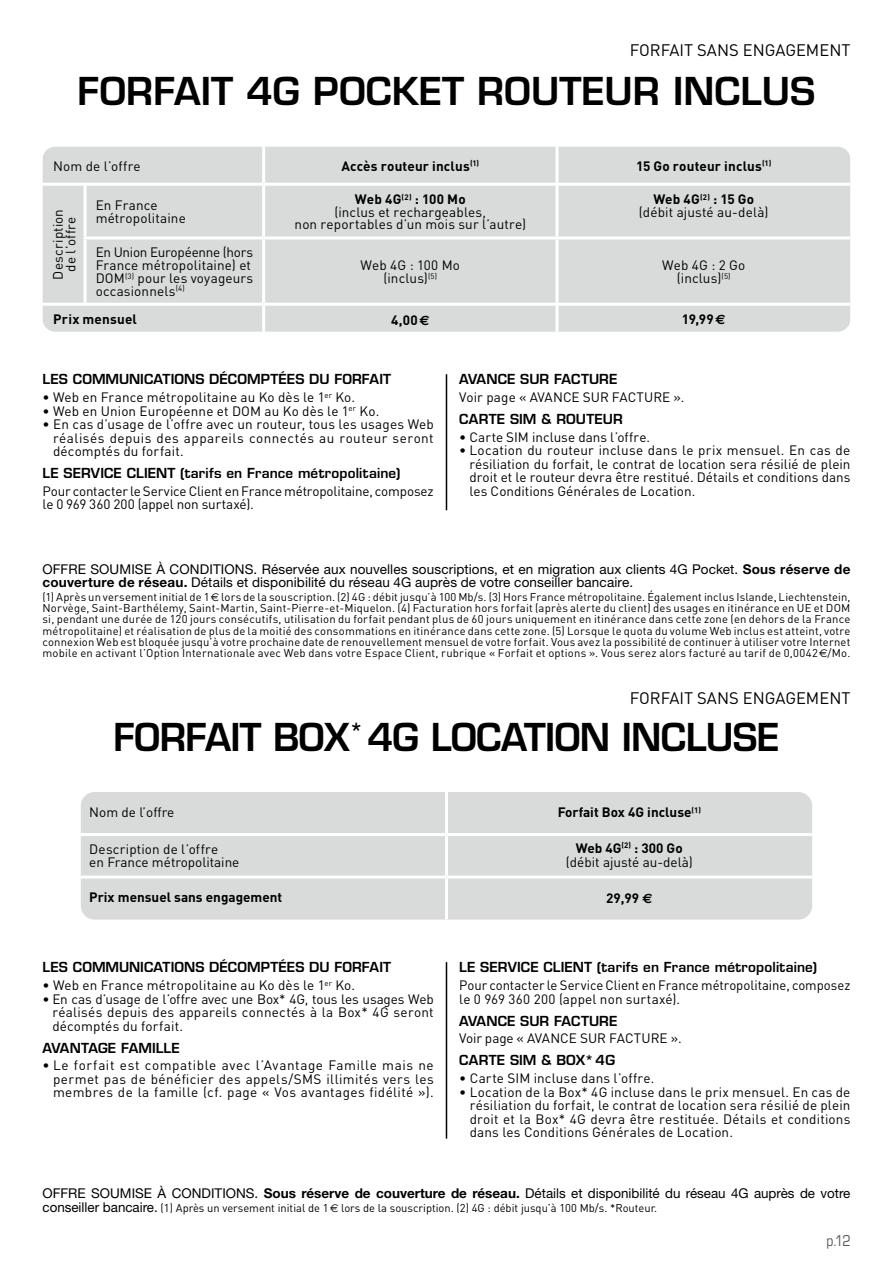
<style>
.page{position:relative;width:893px;height:1263px;background:#fff}
.page>*{position:absolute;margin:0;border:0;box-sizing:border-box;transform-origin:0 0}
.t1{font:600 37.5px "Eurostile LT Std";color:#000}
.t2{font:600 37.5px "Eurostile LT Std";letter-spacing:-.02em;color:#000}
.t3{font:16.5px "DIN";color:#000}
.t4{font:condensed 15px "Eurostile LT Std";color:#565655}
.t5{font:13.5px/13.5px "DIN";letter-spacing:.01em;color:#000;text-align:center}
.t6{font:13.5px/13.5px "Helvetica Neue LT Std";letter-spacing:.005em;color:#000}
.t7{font:600 13.5px "Eurostile LT Std";letter-spacing:.01em;color:#000}
.t8{font:700 13.5px "DIN";color:#000}
.t9{font:13.5px/13.5px "DIN";letter-spacing:-.01em;color:#000}
.t10{font:11.25px/11.2px "DIN";color:#000;text-align:justify}
.s1{font-weight:700}
.s2{font-family:"Euro Sans"}
.s3{font-family:"Helvetica Neue LT Std";font-size:13.5px}
</style>
<div class="page">
<hr style="left:446px;top:374px;width:1px;height:136px;background:#000">
<div style="left:43px;top:147px;width:807px;height:185px;background:#d9dada"></div>
<hr style="left:262px;top:147px;width:3px;height:36px;background:#fff">
<hr style="left:556px;top:147px;width:3px;height:36px;background:#fff">
<hr style="left:43px;top:183px;width:42px;height:3px;background:#fff">
<hr style="left:85px;top:183px;width:179px;height:3px;background:#fff">
<hr style="left:84px;top:186px;width:3px;height:50px;background:#fff">
<hr style="left:264px;top:183px;width:293px;height:3px;background:#fff">
<hr style="left:262px;top:186px;width:3px;height:50px;background:#fff">
<hr style="left:557px;top:183px;width:293px;height:3px;background:#fff">
<hr style="left:556px;top:186px;width:3px;height:50px;background:#fff">
<hr style="left:84px;top:236px;width:180px;height:3px;background:#fff">
<hr style="left:84px;top:239px;width:3px;height:64px;background:#fff">
<hr style="left:264px;top:236px;width:293px;height:3px;background:#fff">
<hr style="left:557px;top:236px;width:293px;height:3px;background:#fff">
<hr style="left:43px;top:303px;width:42px;height:3px;background:#fff">
<hr style="left:85px;top:303px;width:179px;height:3px;background:#fff">
<hr style="left:264px;top:303px;width:293px;height:3px;background:#fff">
<hr style="left:262px;top:306px;width:3px;height:26px;background:#fff">
<hr style="left:557px;top:303px;width:293px;height:3px;background:#fff">
<hr style="left:556px;top:306px;width:3px;height:26px;background:#fff">
<hr style="left:262px;top:239px;width:3px;height:64px;background:#fff">
<hr style="left:556px;top:239px;width:3px;height:64px;background:#fff">
<hr style="left:446px;top:962px;width:1px;height:176px;background:#000">
<div style="left:81px;top:792px;width:731px;height:127px;background:#d9dada;border-radius:14px"></div>
<hr style="left:445px;top:792px;width:3px;height:41px;background:#fff">
<hr style="left:445px;top:836px;width:3px;height:39px;background:#fff">
<hr style="left:81px;top:833px;width:365px;height:3px;background:#fff">
<hr style="left:446px;top:833px;width:366px;height:3px;background:#fff">
<hr style="left:81px;top:875px;width:365px;height:3px;background:#fff">
<hr style="left:446px;top:875px;width:366px;height:3px;background:#fff">
<hr style="left:445px;top:878px;width:3px;height:41px;background:#fff">
<p class="t3" style="left:630px;top:40px;width:222px">FORFAIT SANS ENGAGEMENT</p>
<h1 class="t1" style="left:78px;top:67px;width:739px">FORFAIT 4G POCKET ROUTEUR INCLUS</h1>
<p class="t5" style="left:53px;top:159px;width:89px">Nom de l’offre</p>
<p class="t8" style="left:341px;top:157px;width:139px">Accès routeur inclus<sup>(1)</sup></p>
<p class="t8" style="left:636px;top:157px;width:137px">15 Go routeur inclus<sup>(1)</sup></p>
<p class="t5" style="left:51px;top:279px;width:72px;line-height:12.8px;rotate:-90deg">Description de l’offre</p>
<p class="t5" style="left:96px;top:199px;width:92px;line-height:12.8px;text-align:left">En France métropolitaine</p>
<p class="t5" style="left:295px;top:192px;width:233px;line-height:12.8px"><span class="s1">Web 4G</span><sup>(2)</sup> <span class="s1">: 100 Mo<br></span>(inclus et rechargeables,<br>non reportables d’un mois sur l’autre)</p>
<p class="t5" style="left:639px;top:192px;width:131px;line-height:12.8px"><span class="s1">Web 4G</span><sup>(2)</sup> <span class="s1">: 15 Go </span>(débit ajusté au-delà)</p>
<p class="t5" style="left:96px;top:246px;width:159px;line-height:12.8px;text-align:left">En Union Européenne (hors<br>France métropolitaine) et<br>DOM<sup>(3)</sup> pour les voyageurs occasionnels<sup>(4)</sup></p>
<p class="t5" style="left:361px;top:259px;width:101px;line-height:12.8px">Web 4G : 100 Mo (inclus)<sup>(5)</sup></p>
<p class="t5" style="left:662px;top:259px;width:85px;line-height:12.8px">Web 4G : 2 Go (inclus)<sup>(5)</sup></p>
<p class="t8" style="left:53px;top:310px;width:85px">Prix mensuel</p>
<p class="t8" style="left:391px;top:312px;width:40px">4,00<span class="s2">E</span></p>
<p class="t8" style="left:682px;top:310px;width:45px">19,99 <span class="s2">E</span></p>
<p class="t7" style="left:43px;top:371px;width:350px">LES COMMUNICATIONS DÉCOMPTÉES DU FORFAIT</p>
<p class="t5" style="left:43px;top:390px;width:314px">• Web en France métropolitaine au Ko dès le 1<sup>er</sup> Ko.</p>
<p class="t5" style="left:43px;top:404px;width:338px">• Web en Union Européenne et DOM au Ko dès le 1<sup>er</sup> Ko.</p>
<p class="t5" style="left:53px;top:417px;width:382px;text-align:justify;text-indent:-11px">• En cas d’usage de l’offre avec un routeur, tous les usages Web réalisés depuis des appareils connectés au routeur seront décomptés du forfait.</p>
<p class="t7" style="left:43px;top:465px;width:359px">LE SERVICE CLIENT (tarifs en France métropolitaine)</p>
<p class="t9" style="left:43px;top:484px;width:393px">Pour contacter le Service Client en France métropolitaine, composez le 0 969 360 200 (appel non surtaxé).</p>
<p class="t7" style="left:459px;top:371px;width:160px">AVANCE SUR FACTURE</p>
<p class="t5" style="left:459px;top:390px;width:227px">Voir page « AVANCE SUR FACTURE ».</p>
<p class="t7" style="left:459px;top:411px;width:165px">CARTE SIM &amp; ROUTEUR</p>
<p class="t5" style="left:459px;top:430px;width:192px">• Carte SIM incluse dans l’offre.</p>
<p class="t5" style="left:469px;top:443px;width:382px;text-align:justify;text-indent:-10px">• Location du routeur incluse dans le prix mensuel. En cas de résiliation du forfait, le contrat de location sera résilié de plein droit et le routeur devra être restitué. Détails et conditions dans les Conditions Générales de Location.</p>
<p class="t6" style="left:43px;top:562px;width:809px">OFFRE SOUMISE À CONDITIONS. Réservée aux nouvelles souscriptions, et en migration aux clients 4G Pocket. <span class="s1">Sous réserve de couverture de réseau.</span> Détails et disponibilité du réseau 4G auprès de votre conseiller bancaire.</p>
<p class="t10" style="left:43px;top:591px;width:809px">(1) Après un versement initial de 1<span class="s2">€</span> lors de la souscription. (2) 4G : débit jusqu’à 100 Mb/s. (3) Hors France métropolitaine. Également inclus Islande, Liechtenstein, Norvège, Saint-Barthélemy, Saint-Martin, Saint-Pierre-et-Miquelon. (4) Facturation hors forfait (après alerte du client) des usages en itinérance en UE et DOM si, pendant une durée de 120 jours consécutifs, utilisation du forfait pendant plus de 60 jours uniquement en itinérance dans cette zone (en dehors de la France métropolitaine) et réalisation de plus de la moitié des consommations en itinérance dans cette zone. (5) Lorsque le quota du volume Web inclus est atteint, votre connexion Web est bloquée jusqu’à votre prochaine date de renouvellement mensuel de votre forfait. Vous avez la possibilité de continuer à utiliser votre Internet mobile en activant l’Option Internationale avec Web dans votre Espace Client, rubrique « Forfait et options ». Vous serez alors facturé au tarif de 0,0042<span class="s2">€</span>/Mo.</p>
<p class="t3" style="left:630px;top:688px;width:222px">FORFAIT SANS ENGAGEMENT</p>
<h1 class="t2" style="left:114px;top:714px;width:667px">FORFAIT BOX<sup>*</sup> 4G LOCATION INCLUSE</h1>
<p class="t5" style="left:89px;top:805px;width:86px">Nom de l’offre</p>
<p class="t8" style="left:558px;top:804px;width:145px">Forfait Box 4G incluse<sup>(1)</sup></p>
<p class="t5" style="left:89px;top:842px;width:152px;text-align:left">Description de l’offre<br>en France métropolitaine</p>
<p class="t5" style="left:566px;top:840px;width:128px;line-height:14.2px"><span class="s1">Web 4G</span><sup>(2)</sup> <span class="s1">: 300 Go </span>(débit ajusté au-delà)</p>
<p class="t8" style="left:89px;top:889px;width:194px">Prix mensuel sans engagement</p>
<p class="t8" style="left:606px;top:889px;width:48px">29,99 <span class="s2">2</span></p>
<p class="t7" style="left:43px;top:959px;width:350px">LES COMMUNICATIONS DÉCOMPTÉES DU FORFAIT</p>
<p class="t5" style="left:43px;top:978px;width:314px">• Web en France métropolitaine au Ko dès le 1<sup>er</sup> Ko.</p>
<p class="t5" style="left:52px;top:992px;width:383px;text-align:justify;text-indent:-10px">• En cas d’usage de l’offre avec une Box* 4G, tous les usages Web réalisés depuis des appareils connectés à la Box* 4G seront décomptés du forfait.</p>
<p class="t7" style="left:43px;top:1039px;width:139px">AVANTAGE FAMILLE</p>
<p class="t5" style="left:53px;top:1058px;width:382px;text-align:justify;text-indent:-11px">• Le forfait est compatible avec l’Avantage Famille mais ne permet pas de bénéficier des appels/SMS illimités vers les membres de la famille (cf. page « Vos avantages fidélité »).</p>
<p class="t7" style="left:459px;top:959px;width:359px">LE SERVICE CLIENT (tarifs en France métropolitaine)</p>
<p class="t5" style="left:459px;top:978px;width:393px;text-align:left">Pour contacter le Service Client en France métropolitaine, composez le 0 969 360 200 (appel non surtaxé).</p>
<p class="t7" style="left:459px;top:1012px;width:160px">AVANCE SUR FACTURE</p>
<p class="t5" style="left:459px;top:1031px;width:224px">Voir page « AVANCE SUR FACTURE ».</p>
<p class="t7" style="left:459px;top:1052px;width:157px">CARTE SIM &amp; BOX*4G</p>
<p class="t5" style="left:459px;top:1071px;width:197px">• Carte SIM incluse dans l’offre.</p>
<p class="t5" style="left:470px;top:1085px;width:382px;text-align:justify;text-indent:-11px">• Location de la Box* 4G incluse dans le prix mensuel. En cas de résiliation du forfait, le contrat de location sera résilié de plein droit et la Box* 4G devra être restituée. Détails et conditions dans les Conditions Générales de Location.</p>
<p class="t6" style="left:43px;top:1187px;width:809px">OFFRE SOUMISE À CONDITIONS. <span class="s1">Sous réserve de couverture de réseau.</span> Détails et disponibilité du réseau 4G auprès de votre</p>
<p class="t10" style="left:43px;top:1202px;width:616px"><span class="s3">conseiller bancaire.</span> (1) Après un versement initial de 1<span class="s2">€</span> lors de la souscription. (2) 4G : débit jusqu’à 100 Mb/s. *Routeur.</p>
<p class="t4" style="left:826px;top:1231px;width:26px">p.12</p>
</div>
